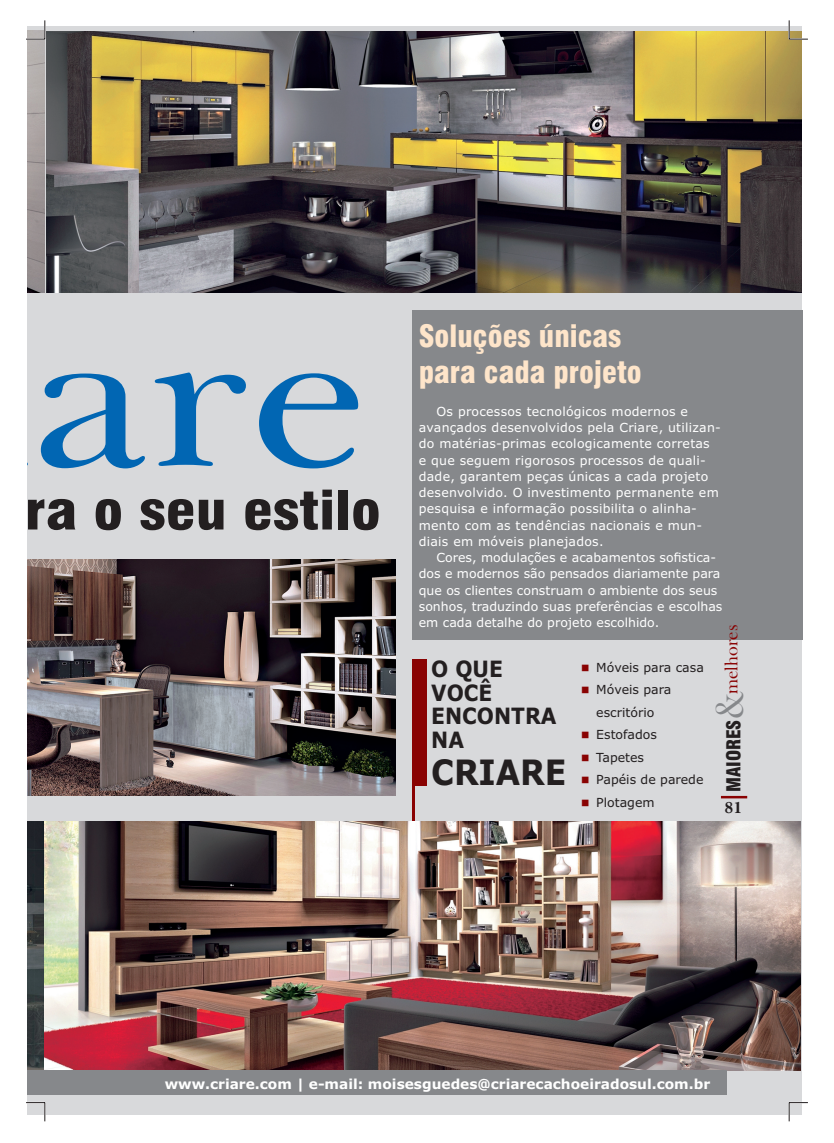
<style>
.page{position:relative;width:834px;height:1143px;background:#fff}
.page>*{position:absolute;margin:0;border:0;box-sizing:border-box;transform-origin:0 0}
.t1{font:204px "Baskerville BT";color:#0166b3;scale:1.15 1}
.t2{font:900 condensed 52.62px "Swiss 721 BT";color:#231f20;scale:1.14 1}
.t3{font:700 35px "Verdana";color:#231f20;scale:.9 1}
.t4{font:900 condensed 30px/36px "Swiss 721 BT";color:#fee5ca}
.t5{font:700 22.5px/23.6px "Verdana";color:#231f20;scale:.9 1}
.t6{font:900 condensed 18.75px "Swiss 721 BT";color:#231f20}
.t7{font:18.75px "Bask Old Face";color:#890202}
.t8{font:700 16.25px "Baskerville BT";color:#231f20}
.t9{font:700 13.75px "Verdana";color:#fff}
.t10{font:12.5px/16.2px "Verdana";letter-spacing:.02em;color:#fff}
.t11{font:12.5px/16.2px "Verdana";color:#fff}
.t12{font:12.5px/22.5px "Verdana";color:#231f20}
.s1{font-family:"Bask Old Face";font-weight:400;font-stretch:normal;font-size:40px;color:#86888b}
</style>
<div class="page">
<div style="left:27px;top:27px;width:774px;height:1088px;background:#d8d9db"></div>
<img style="left:27px;top:821px;width:773px;height:249px">
<img style="left:27px;top:40px;width:18px;height:253px">
<div style="left:412px;top:310px;width:391px;height:330px;background:#86888b"></div>
<hr style="left:721px;top:796px;width:26px;height:2px;background:#890202">
<img style="left:47px;top:32px;width:754px;height:261px">
<img style="left:27px;top:560px;width:368px;height:236px">
<hr style="left:412px;top:659px;width:3px;height:215px;background:#890202">
<div style="left:412px;top:659px;width:15px;height:127px;background:#890202"></div>
<div style="left:27px;top:1070px;width:699px;height:24px;background:#86888b"></div>
<svg style="left:26px;top:20px;width:20px;height:20px"></svg>
<svg style="left:26px;top:1102px;width:20px;height:19px"></svg>
<svg style="left:788px;top:20px;width:20px;height:20px"></svg>
<svg style="left:788px;top:1101px;width:20px;height:20px"></svg>
<h1 class="t1" style="left:-32px;top:319px;width:348px">iare</h1>
<h2 class="t2" style="left:25px;top:490px;width:314px">ra o seu estilo</h2>
<h3 class="t4" style="left:419px;top:321px;width:224px">Soluções únicas para cada projeto</h3>
<p class="t10" style="left:419px;top:404px;width:303px;text-indent:18px">Os processos tecnológicos modernos e avançados desenvolvidos pela Criare, utilizan&shy;do matérias-primas ecologicamente corretas<br>e que seguem rigorosos processos de quali&shy;dade, garantem peças únicas a cada projeto desenvolvido. O investimento permanente em pesquisa e informação possibilita o alinha&shy;mento com as tendências nacionais e mun&shy;diais em móveis planejados.</p>
<p class="t11" style="left:419px;top:550px;width:305px;text-indent:18px">Cores, modulações e acabamentos sofistica&shy;dos e modernos são pensados diariamente para que os clientes construam o ambiente dos seus sonhos, traduzindo suas preferências e escolhas em cada detalhe do projeto escolhido.</p>
<h3 class="t5" style="left:431px;top:659px;width:141px">O QUE<br>VOCÊ<br>ENCONTRA<br>NA</h3>
<h3 class="t3" style="left:431px;top:758px;width:152px">CRIARE</h3>
<h3 class="t7" style="left:725px;top:694px;width:71px;rotate:-90deg">melhores</h3>
<p class="t12" style="left:596px;top:657px;width:109px">Móveis para casa<br>Móveis para escritório<br>Estofados<br>Tapetes<br>Papéis de parede<br>Plotagem</p>
<h3 class="t6" style="left:726px;top:792px;width:103px;rotate:-90deg">MAIORES<span class="s1">&amp;</span></h3>
<h3 class="t8" style="left:724px;top:802px;width:19px">81</h3>
<p class="t9" style="left:165px;top:1078px;width:547px">www.criare.com | e-mail: moisesguedes@criarecachoeiradosul.com.br</p>
</div>
